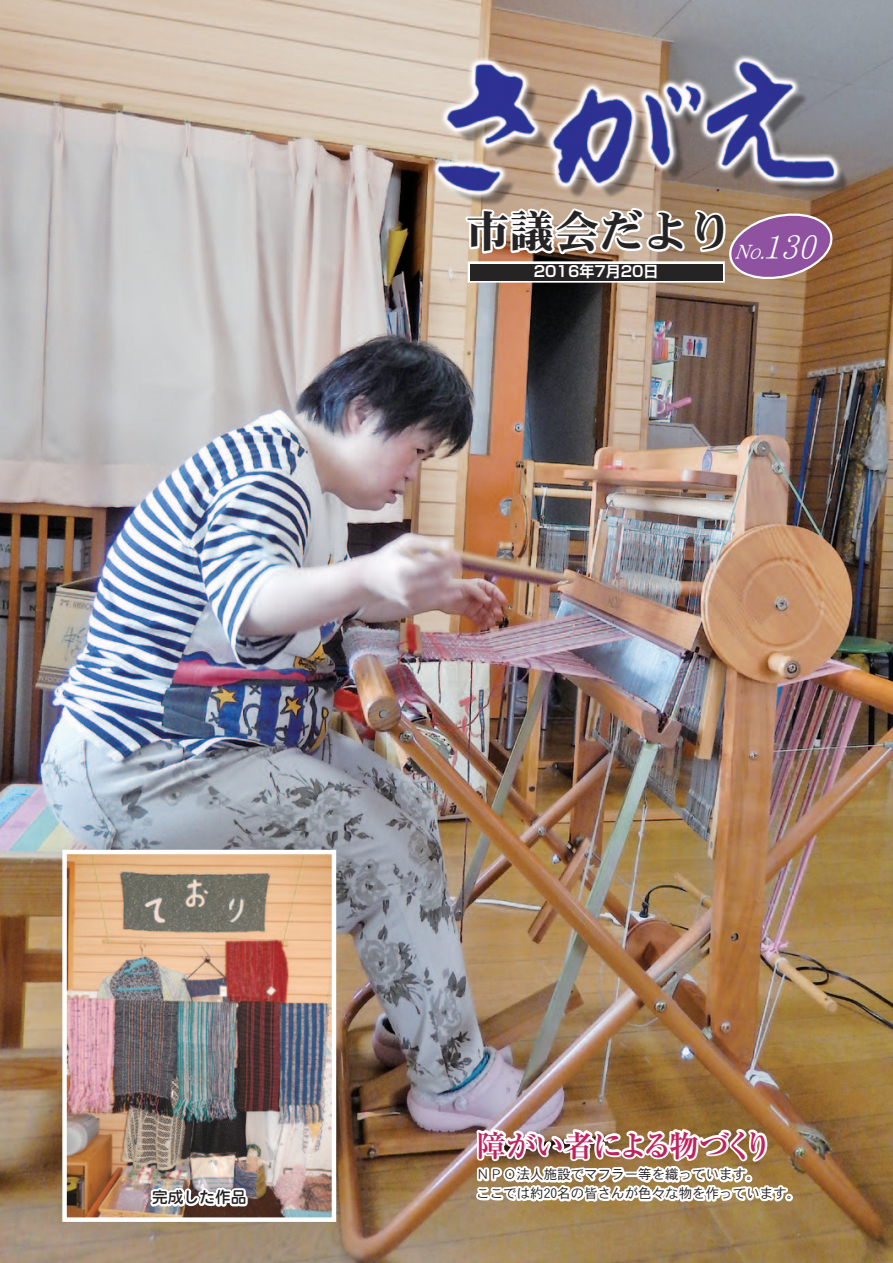
<style>
.page{position:relative;width:893px;height:1263px;background:#fff}
.page>*{position:absolute;margin:0;border:0;box-sizing:border-box;transform-origin:0 0}
.t1{font:44.7px "DFHS Mincho Std W9";color:#262324}
.t2{font:italic 34.8px "DFK Kai Sho Std W5";color:#fff;scale:.85 1}
.t3{font:700 30px "Ryumin Pr 5";letter-spacing:-.075em;color:#bf235d}
.t4{font:500 15.75px "Jun 34 Pro";color:#231f20}
.t5{font:700 15px "Shin Go Pro De";color:#fff}
.t6{font:13.5px/18.9px "DFHS Gothic Std W3";color:#231f20}
.s1{font-family:"DFHS Mincho Std W3";font-size:22.2px}
</style>
<div class="page">
<img style="left:0;top:0;width:893px;height:1263px">
<svg style="left:441px;top:213px;width:392px;height:68px"></svg>
<div style="left:468px;top:261px;width:257px;height:22px;border:4px solid #fff"></div>
<div style="left:470px;top:264px;width:253px;height:16px;background:#262324"></div>
<img style="left:424px;top:50px;width:431px;height:163px">
<img style="left:470px;top:914px;width:327px;height:349px">
<img style="left:67px;top:855px;width:264px;height:362px">
<div style="left:62px;top:850px;width:274px;height:372px;border:4px solid #fff"></div>
<img style="left:148px;top:1178px;width:102px;height:55px">
<svg style="left:844px;top:791px;width:21px;height:21px"></svg>
<svg style="left:844px;top:451px;width:21px;height:21px"></svg>
<h1 class="t1" style="left:465px;top:207px;width:304px">市議会だより<sub>No</sub></h1>
<p class="t5" style="left:534px;top:259px;width:126px">2016年7月20日</p>
<h2 class="t2" style="left:759px;top:228px;width:79px"><span class="s1">.</span>130</h2>
<p class="t4" style="left:152px;top:1185px;width:96px">完成した作品</p>
<h3 class="t3" style="left:476px;top:1121px;width:298px">障がい者による物づくり</h3>
<p class="t6" style="left:476px;top:1165px;width:325px">ＮＰＯ法人施設でマフラー等を織っています。<br>ここでは約20名の皆さんが色々な物を作っています。</p>
</div>
